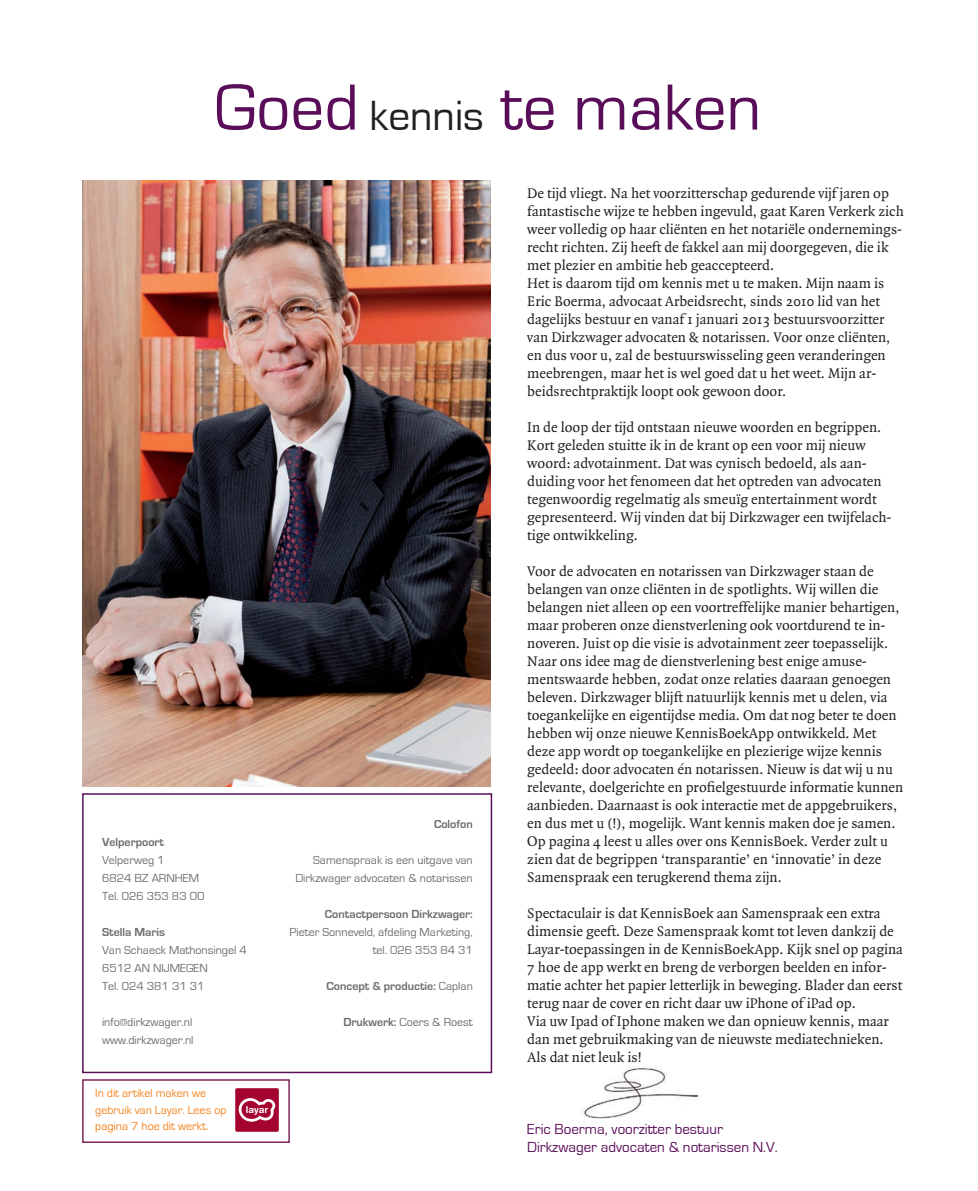
<style>
.page{position:relative;width:978px;height:1191px;background:#fff}
.page>*{position:absolute;margin:0;border:0;box-sizing:border-box;transform-origin:0 0}
.t1{font:67.5px "Eurostile";color:#5a0e59}
.t2{font:15px/18px "Quadraat";color:#231f20}
.t3{font:15px/18px "Eurostile";color:#5a0e59}
.t4{font:12px/18px "Eurostile";color:#6c6d70}
.t5{font:700 12px "Eurostile";color:#6c6d70}
.t6{font:12px/16.5px "Eurostile";color:#f58420}
.t7{font:700 9.6px "Helvetica Rounded LT Std";color:#fff}
.s1{font-size:43.5px;color:#231f20}
.s2{font-weight:400}
.s3{font-weight:700}
</style>
<div class="page">
<img style="left:581px;top:1066px;width:118px;height:53px">
<img style="left:82px;top:181px;width:409px;height:605px">
<div style="left:82px;top:793px;width:410px;height:280px;border:2px solid #5a0e59"></div>
<div style="left:82px;top:1079px;width:208px;height:64px;border:2px solid #7e2655"></div>
<div style="left:235px;top:1088px;width:44px;height:43px;background:#a4022f;border-radius:2px"></div>
<svg style="left:238px;top:1098px;width:37px;height:23px"></svg>
<h1 class="t1" style="left:214px;top:71px;width:548px">Goed <span class="s1">kennis</span> te maken</h1>
<p class="t5" style="left:102px;top:836px;width:64px">Velperpoort</p>
<p class="t4" style="left:102px;top:851px;width:104px">Velperweg 1<br>6824 BZ ARNHEM<br>Tel. 026 353 83 00</p>
<p class="t5" style="left:102px;top:926px;width:65px">Stella Maris</p>
<p class="t4" style="left:102px;top:941px;width:146px">Van Schaeck Mathonsingel 4<br>6512 AN NIJMEGEN<br>Tel. 024 381 31 31</p>
<p class="t4" style="left:102px;top:1013px;width:93px">info@dirkzwager.nl www.dirkzwager.nl</p>
<p class="t6" style="left:95px;top:1085px;width:133px">In dit artikel maken we gebruik van Layar. Lees op pagina 7 hoe dit werkt.</p>
<p class="t7" style="left:246px;top:1103px;width:24px">layar</p>
<p class="t5" style="left:434px;top:818px;width:40px">Colofon</p>
<p class="t4" style="left:295px;top:851px;width:179px;text-align:right">Samenspraak is een uitgave van<br>Dirkzwager advocaten &amp; notarissen</p>
<p class="t5" style="left:325px;top:908px;width:149px">Contactpersoon Dirkzwager:</p>
<p class="t4" style="left:289px;top:923px;width:185px;text-align:right">Pieter Sonneveld, afdeling Marketing, tel. 026 353 84 31</p>
<p class="t5" style="left:327px;top:980px;width:148px">Concept &amp; productie: <span class="s2">Caplan</span></p>
<p class="t4" style="left:343px;top:1013px;width:131px"><span class="s3">Drukwerk:</span> Coers &amp; Roest</p>
<p class="t2" style="left:527px;top:185px;width:378px">De tijd vliegt. Na het voorzitterschap gedurende vijf jaren op fantastische wijze te hebben ingevuld, gaat Karen Verkerk zich weer volledig op haar cliënten en het notariële ondernemings&shy;recht richten. Zij heeft de fakkel aan mij doorgegeven, die ik met plezier en ambitie heb geaccepteerd.<br>Het is daarom tijd om kennis met u te maken. Mijn naam is Eric Boerma, advocaat Arbeidsrecht, sinds 2010 lid van het dagelijks bestuur en vanaf 1 januari 2013 bestuursvoorzitter van Dirkzwager advocaten &amp; notarissen. Voor onze cliënten, en dus voor u, zal de bestuurswisseling geen veranderingen meebrengen, maar het is wel goed dat u het weet. Mijn ar&shy;beidsrechtpraktijk loopt ook gewoon door.</p>
<p class="t2" style="left:527px;top:419px;width:366px">In de loop der tijd ontstaan nieuwe woorden en begrippen.<br>Kort geleden stuitte ik in de krant op een voor mij nieuw woord: advotainment. Dat was cynisch bedoeld, als aan&shy;duiding voor het fenomeen dat het optreden van advocaten tegenwoordig regelmatig als smeuïg entertainment wordt gepresenteerd. Wij vinden dat bij Dirkzwager een twijfelach&shy;tige ontwikkeling.</p>
<p class="t2" style="left:527px;top:563px;width:378px">Voor de advocaten en notarissen van Dirkzwager staan de belangen van onze cliënten in de spotlights. Wij willen die belangen niet alleen op een voortreffelijke manier behartigen, maar proberen onze dienstverlening ook voortdurend te in&shy;noveren. Juist op die visie is advotainment zeer toepasselijk.<br>Naar ons idee mag de dienstverlening best enige amuse&shy;mentswaarde hebben, zodat onze relaties daaraan genoegen beleven. Dirkzwager blijft natuurlijk kennis met u delen, via toegankelijke en eigentijdse media. Om dat nog beter te doen hebben wij onze nieuwe KennisBoekApp ontwikkeld. Met deze app wordt op toegankelijke en plezierige wijze kennis gedeeld: door advocaten én notarissen. Nieuw is dat wij u nu relevante, doelgerichte en profielgestuurde informatie kunnen aanbieden. Daarnaast is ook interactie met de appgebruikers, en dus met u (!), mogelijk. Want kennis maken doe je samen.<br>Op pagina 4 leest u alles over ons KennisBoek. Verder zult u zien dat de begrippen ‘transparantie’ en ‘innovatie’ in deze Samenspraak een terugkerend thema zijn.</p>
<p class="t2" style="left:527px;top:905px;width:377px">Spectaculair is dat KennisBoek aan Samenspraak een extra dimensie geeft. Deze Samenspraak komt tot leven dankzij de Layar-toepassingen in de KennisBoekApp. Kijk snel op pagina 7 hoe de app werkt en breng de verborgen beelden en infor&shy;matie achter het papier letterlijk in beweging. Blader dan eerst terug naar de cover en richt daar uw iPhone of iPad op.<br>Via uw Ipad of Iphone maken we dan opnieuw kennis, maar dan met gebruikmaking van de nieuwste mediatechnieken.<br>Als dat niet leuk is!</p>
<p class="t3" style="left:527px;top:1120px;width:252px">Eric Boerma, voorzitter bestuur<br>Dirkzwager advocaten &amp; notarissen N.V.</p>
</div>
